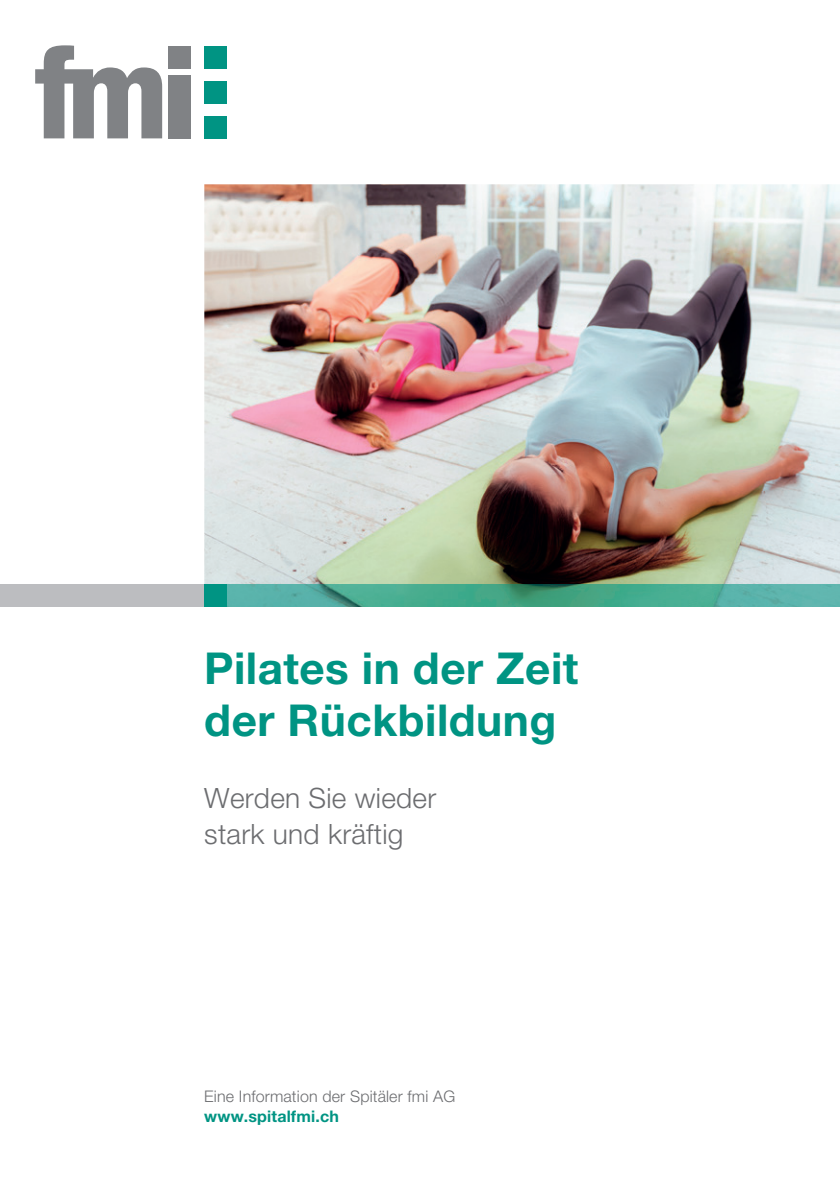
<style>
.page{position:relative;width:840px;height:1191px;background:#fff}
.page>*{position:absolute;margin:0;border:0;box-sizing:border-box;transform-origin:0 0}
.t1{font:700 44px/52px "Helvetica Neue LT Std";letter-spacing:.01em;color:#009483}
.t2{font:300 28px/36px "Helvetica Neue LT Std";letter-spacing:.01em;color:#6c6d70}
.t3{font:300 16px "Helvetica Neue LT Std";letter-spacing:.01em;color:#6c6d70}
.t4{font:700 16px "Helvetica Neue LT Std";letter-spacing:.01em;color:#009483}
</style>
<div class="page">
<div style="left:204px;top:116px;width:23px;height:22px;background:#009483"></div>
<div style="left:204px;top:46px;width:23px;height:23px;background:#009483"></div>
<div style="left:204px;top:81px;width:23px;height:23px;background:#009483"></div>
<svg style="left:35px;top:45px;width:127px;height:93px"></svg>
<div style="left:168px;top:46px;width:22px;height:23px;background:#808285"></div>
<div style="left:168px;top:75px;width:22px;height:63px;background:#808285"></div>
<img style="left:204px;top:184px;width:635px;height:400px">
<div style="left:0;top:584px;width:204px;height:23px;background:#bcbdc0"></div>
<img style="left:227px;top:584px;width:612px;height:23px">
<div style="left:204px;top:584px;width:23px;height:23px;background:#009483"></div>
<h1 class="t1" style="left:204px;top:641px;width:375px">Pilates in der Zeit der Rückbildung</h1>
<h2 class="t2" style="left:204px;top:779px;width:233px">Werden Sie wieder stark und kräftig</h2>
<p class="t3" style="left:204px;top:1086px;width:252px">Eine Information der Spitäler fmi AG</p>
<p class="t4" style="left:204px;top:1106px;width:136px">www.spitalfmi.ch</p>
</div>
